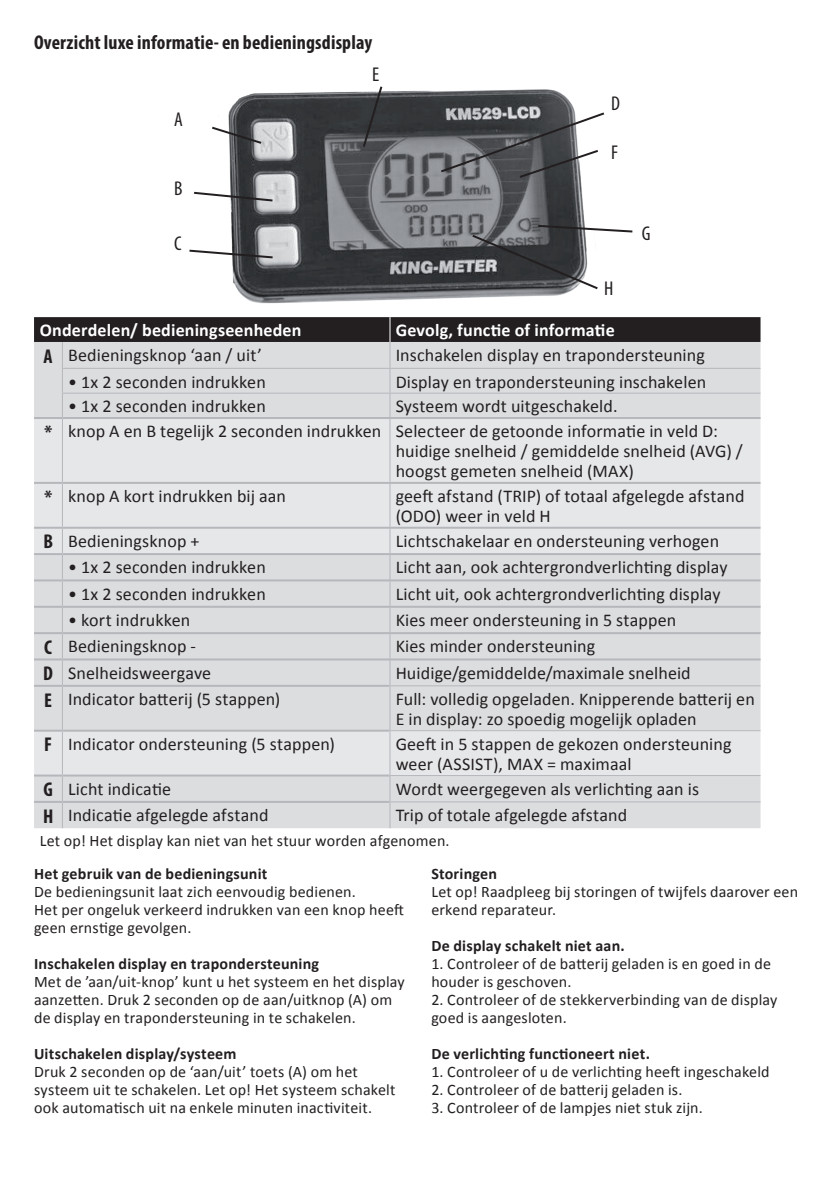
<style>
.page{position:relative;width:840px;height:1191px;background:#fff}
.page>*{position:absolute;margin:0;border:0;box-sizing:border-box;transform-origin:0 0}
.t1{font:700 condensed 20px "Myriad Pro";letter-spacing:.01em;color:#231f20}
.t2{font:condensed 20px "Myriad Pro";color:#231f20}
.t3{font:18px/20px "Calibri";letter-spacing:.005em;color:#231f20}
.t4{font:700 18px "Calibri";letter-spacing:.01em;color:#fff}
.t5{font:16px/18px "Calibri";letter-spacing:.01em;color:#231f20}
.t6{font:700 16px "Calibri";letter-spacing:.015em;color:#231f20}
.s1{font-family:"Myriad Pro";font-weight:700;font-stretch:condensed;font-size:20px}
</style>
<div class="page">
<img style="left:228px;top:89px;width:357px;height:215px">
<div style="left:34px;top:776px;width:726px;height:52px;background:#dcdddf"></div>
<div style="left:34px;top:419px;width:726px;height:356px;background:#e4e5e7"></div>
<svg style="left:34px;top:317px;width:726px;height:100px;background:#adadae"></svg>
<hr style="left:62px;top:419px;width:1px;height:63px;background:#b5b7bb">
<hr style="left:389px;top:419px;width:1px;height:63px;background:#b5b7bb">
<hr style="left:62px;top:484px;width:1px;height:43px;background:#b5b7bb">
<hr style="left:389px;top:484px;width:1px;height:43px;background:#b5b7bb">
<svg style="left:62px;top:529px;width:1px;height:156px"></svg>
<svg style="left:389px;top:529px;width:1px;height:156px"></svg>
<hr style="left:62px;top:687px;width:1px;height:42px;background:#b5b7bb">
<hr style="left:389px;top:685px;width:371px;height:1px;background:#b5b7bb">
<hr style="left:389px;top:686px;width:1px;height:44px;background:#b5b7bb">
<hr style="left:62px;top:731px;width:1px;height:43px;background:#b5b7bb">
<hr style="left:389px;top:730px;width:371px;height:1px;background:#b5b7bb">
<hr style="left:389px;top:731px;width:1px;height:44px;background:#b5b7bb">
<hr style="left:389px;top:775px;width:371px;height:1px;background:#b5b7bb">
<svg style="left:62px;top:776px;width:1px;height:52px"></svg>
<hr style="left:389px;top:801px;width:371px;height:1px;background:#b5b7bb">
<svg style="left:389px;top:776px;width:1px;height:52px"></svg>
<hr style="left:34px;top:417px;width:28px;height:2px;background:#b5b7bb">
<hr style="left:62px;top:417px;width:328px;height:2px;background:#b5b7bb">
<hr style="left:390px;top:417px;width:370px;height:2px;background:#b5b7bb">
<hr style="left:34px;top:482px;width:28px;height:2px;background:#b5b7bb">
<hr style="left:62px;top:482px;width:328px;height:2px;background:#b5b7bb">
<hr style="left:390px;top:482px;width:370px;height:2px;background:#b5b7bb">
<hr style="left:34px;top:527px;width:28px;height:2px;background:#b5b7bb">
<hr style="left:62px;top:527px;width:328px;height:2px;background:#b5b7bb">
<hr style="left:390px;top:527px;width:370px;height:2px;background:#b5b7bb">
<hr style="left:34px;top:553px;width:28px;height:2px;background:#b5b7bb">
<hr style="left:62px;top:553px;width:328px;height:2px;background:#b5b7bb">
<hr style="left:390px;top:553px;width:370px;height:2px;background:#b5b7bb">
<hr style="left:34px;top:579px;width:28px;height:2px;background:#b5b7bb">
<hr style="left:62px;top:579px;width:328px;height:2px;background:#b5b7bb">
<hr style="left:390px;top:579px;width:370px;height:2px;background:#b5b7bb">
<hr style="left:34px;top:606px;width:28px;height:2px;background:#b5b7bb">
<hr style="left:62px;top:606px;width:328px;height:2px;background:#b5b7bb">
<hr style="left:390px;top:606px;width:370px;height:2px;background:#b5b7bb">
<hr style="left:34px;top:632px;width:28px;height:2px;background:#b5b7bb">
<hr style="left:62px;top:632px;width:328px;height:2px;background:#b5b7bb">
<hr style="left:390px;top:632px;width:370px;height:2px;background:#b5b7bb">
<hr style="left:34px;top:658px;width:28px;height:2px;background:#b5b7bb">
<hr style="left:62px;top:658px;width:328px;height:2px;background:#b5b7bb">
<hr style="left:390px;top:658px;width:370px;height:2px;background:#b5b7bb">
<hr style="left:34px;top:685px;width:28px;height:2px;background:#b5b7bb">
<hr style="left:62px;top:685px;width:327px;height:2px;background:#b5b7bb">
<hr style="left:34px;top:729px;width:28px;height:2px;background:#b5b7bb">
<hr style="left:62px;top:729px;width:327px;height:2px;background:#b5b7bb">
<hr style="left:34px;top:774px;width:28px;height:2px;background:#b5b7bb">
<hr style="left:62px;top:774px;width:327px;height:2px;background:#b5b7bb">
<hr style="left:34px;top:801px;width:28px;height:2px;background:#b5b7bb">
<hr style="left:62px;top:801px;width:327px;height:2px;background:#b5b7bb">
<svg style="left:470px;top:224px;width:163px;height:67px"></svg>
<svg style="left:189px;top:248px;width:85px;height:11px"></svg>
<svg style="left:212px;top:125px;width:51px;height:20px"></svg>
<svg style="left:438px;top:111px;width:167px;height:68px;background:#727476"></svg>
<svg style="left:194px;top:191px;width:80px;height:12px"></svg>
<svg style="left:361px;top:86px;width:22px;height:63px"></svg>
<p class="t1" style="left:34px;top:30px;width:339px">Overzicht luxe informatie- en bedieningsdisplay</p>
<p class="t2" style="left:174px;top:107px;width:10px">A</p>
<p class="t2" style="left:174px;top:176px;width:10px">B</p>
<p class="t2" style="left:174px;top:231px;width:9px">C</p>
<p class="t2" style="left:372px;top:63px;width:9px">E</p>
<p class="t2" style="left:611px;top:91px;width:10px">D</p>
<p class="t2" style="left:611px;top:140px;width:8px">F</p>
<p class="t2" style="left:604px;top:276px;width:11px">H</p>
<p class="t2" style="left:641px;top:221px;width:10px">G</p>
<p class="t4" style="left:40px;top:319px;width:263px">Onderdelen/ bedieningseenheden</p>
<p class="t4" style="left:395px;top:319px;width:220px">Gevolg, functie of informatie</p>
<p class="t3" style="left:44px;top:344px;width:220px"><span class="s1">A</span> Bedieningsknop ‘aan / uit’</p>
<p class="t3" style="left:395px;top:344px;width:310px">Inschakelen display en trapondersteuning</p>
<p class="t3" style="left:68px;top:371px;width:199px">• 1x 2 seconden indrukken</p>
<p class="t3" style="left:395px;top:371px;width:312px">Display en trapondersteuning inschakelen</p>
<p class="t3" style="left:68px;top:395px;width:199px">• 1x 2 seconden indrukken</p>
<p class="t3" style="left:44px;top:393px;width:674px;line-height:24.8px;text-indent:351px">Systeem wordt uitgeschakeld.<br><span class="s1">*</span> knop A en B tegelijk 2 seconden indrukken Selecteer de getoonde informatie in veld D:</p>
<p class="t3" style="left:395px;top:440px;width:348px">huidige snelheid / gemiddelde snelheid (AVG) / hoogst gemeten snelheid (MAX)</p>
<p class="t3" style="left:44px;top:485px;width:243px"><span class="s1">*</span> knop A kort indrukken bij aan</p>
<p class="t3" style="left:395px;top:485px;width:350px">geeft afstand (TRIP) of totaal afgelegde afstand (ODO) weer in veld H</p>
<p class="t3" style="left:43px;top:530px;width:157px"><span class="s1">B</span> Bedieningsknop +</p>
<p class="t3" style="left:395px;top:530px;width:325px">Lichtschakelaar en ondersteuning verhogen</p>
<p class="t3" style="left:68px;top:556px;width:199px">• 1x 2 seconden indrukken</p>
<p class="t3" style="left:395px;top:556px;width:333px">Licht aan, ook achtergrondverlichting display</p>
<p class="t3" style="left:68px;top:583px;width:199px">• 1x 2 seconden indrukken</p>
<p class="t3" style="left:395px;top:583px;width:326px">Licht uit, ook achtergrondverlichting display</p>
<p class="t3" style="left:68px;top:609px;width:124px">• kort indrukken</p>
<p class="t3" style="left:395px;top:609px;width:282px">Kies meer ondersteuning in 5 stappen</p>
<p class="t3" style="left:44px;top:635px;width:153px"><span class="s1">C</span> Bedieningsknop -</p>
<p class="t3" style="left:395px;top:635px;width:201px">Kies minder ondersteuning</p>
<p class="t3" style="left:43px;top:662px;width:169px"><span class="s1">D</span> Snelheidsweergave</p>
<p class="t3" style="left:395px;top:662px;width:296px">Huidige/gemiddelde/maximale snelheid</p>
<p class="t3" style="left:44px;top:688px;width:237px"><span class="s1">E</span> Indicator batterij (5 stappen)</p>
<p class="t3" style="left:395px;top:688px;width:360px">Full: volledig opgeladen. Knipperende batterij en<br>E in display: zo spoedig mogelijk opladen</p>
<p class="t3" style="left:44px;top:733px;width:292px"><span class="s1">F</span> Indicator ondersteuning (5 stappen)</p>
<p class="t3" style="left:395px;top:733px;width:337px">Geeft in 5 stappen de gekozen ondersteuning weer (ASSIST), MAX = maximaal</p>
<p class="t3" style="left:43px;top:778px;width:129px"><span class="s1">G</span> Licht indicatie</p>
<p class="t3" style="left:395px;top:778px;width:305px">Wordt weergegeven als verlichting aan is</p>
<p class="t3" style="left:43px;top:804px;width:227px"><span class="s1">H</span> Indicatie afgelegde afstand</p>
<p class="t3" style="left:395px;top:804px;width:233px">Trip of totale afgelegde afstand</p>
<p class="t5" style="left:40px;top:831px;width:411px">Let op! Het display kan niet van het stuur worden afgenomen.</p>
<p class="t6" style="left:34px;top:863px;width:235px">Het gebruik van de bedieningsunit</p>
<p class="t5" style="left:34px;top:881px;width:371px">De bedieningsunit laat zich eenvoudig bedienen.<br>Het per ongeluk verkeerd indrukken van een knop heeft geen ernstige gevolgen.</p>
<p class="t6" style="left:34px;top:953px;width:286px">Inschakelen display en trapondersteuning</p>
<p class="t5" style="left:34px;top:971px;width:372px">Met de ’aan/uit-knop’ kunt u het systeem en het display aanzetten. Druk 2 seconden op de aan/uitknop (A) om de display en trapondersteuning in te schakelen.</p>
<p class="t6" style="left:34px;top:1043px;width:204px">Uitschakelen display/systeem</p>
<p class="t5" style="left:34px;top:1061px;width:363px">Druk 2 seconden op de ‘aan/uit’ toets (A) om het systeem uit te schakelen. Let op! Het systeem schakelt ook automatisch uit na enkele minuten inactiviteit.</p>
<p class="t6" style="left:431px;top:863px;width:67px">Storingen</p>
<p class="t5" style="left:431px;top:881px;width:368px">Let op! Raadpleeg bij storingen of twijfels daarover een erkend reparateur.</p>
<p class="t6" style="left:431px;top:935px;width:195px">De display schakelt niet aan.</p>
<p class="t5" style="left:431px;top:953px;width:341px">1. Controleer of de batterij geladen is en goed in de houder is geschoven.</p>
<p class="t5" style="left:431px;top:989px;width:347px">2. Controleer of de stekkerverbinding van de display goed is aangesloten.</p>
<p class="t6" style="left:431px;top:1043px;width:220px">De verlichting functioneert niet.</p>
<p class="t5" style="left:431px;top:1061px;width:339px">1. Controleer of u de verlichting heeft ingeschakeld</p>
<p class="t5" style="left:431px;top:1079px;width:252px">2. Controleer of de batterij geladen is.</p>
<p class="t5" style="left:431px;top:1097px;width:273px">3. Controleer of de lampjes niet stuk zijn.</p>
</div>
